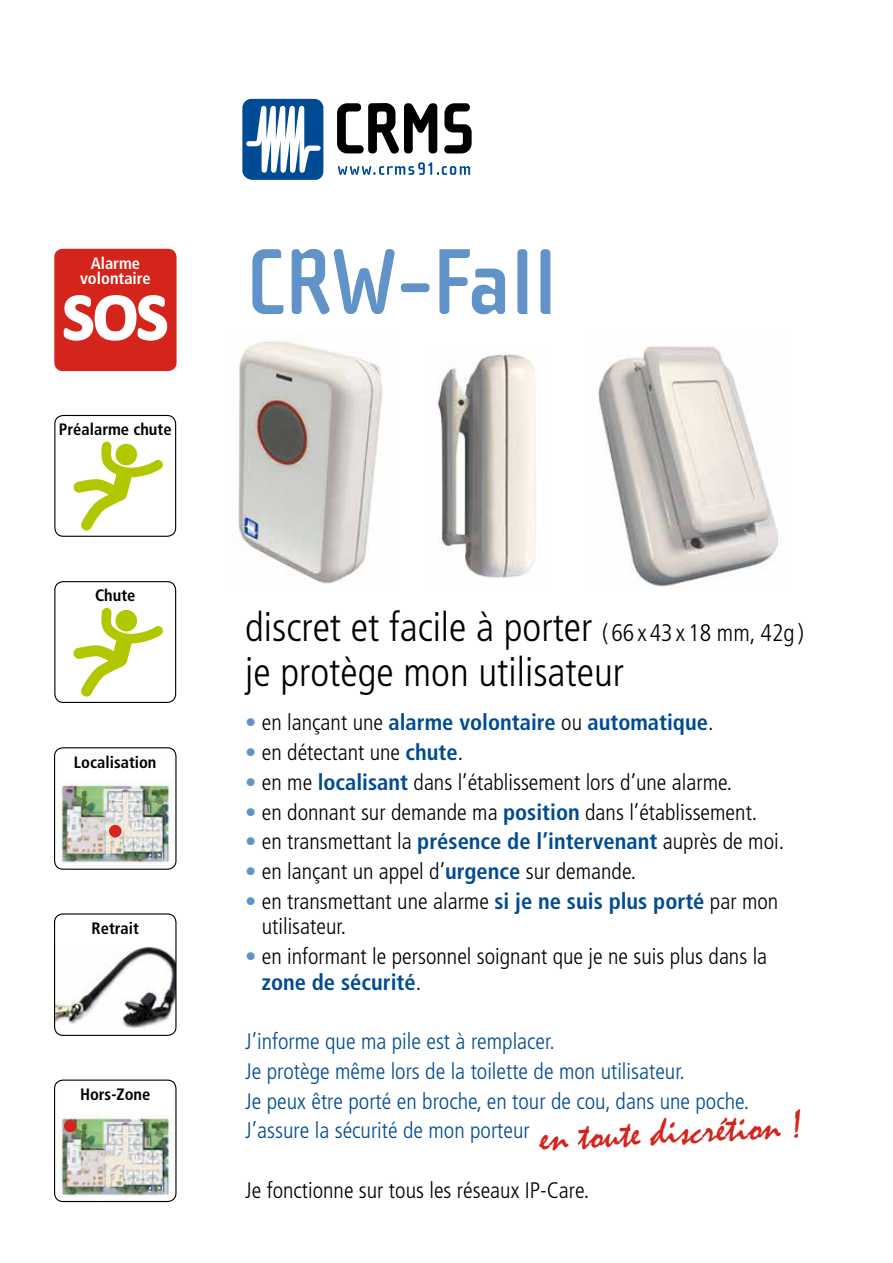
<style>
.page{position:relative;width:893px;height:1263px;background:#fff}
.page>*{position:absolute;margin:0;border:0;box-sizing:border-box;transform-origin:0 0}
.t1{font:700 95.85px "Cholla Sans";color:#6193c9}
.t2{font:300 condensed 40.5px/45px "Frutiger";color:#000}
.t3{font:40.2px "Mistral";color:#d5241c}
.t4{font:300 condensed 22.5px/25.5px "Frutiger";color:#000}
.t5{font:300 condensed 22.5px/29.7px "Frutiger";color:#004b93}
.t6{font:700 condensed 22.5px "Frutiger";color:#004b93}
.t7{font:700 condensed 16.5px "Frutiger";color:#000}
.t8{font:700 condensed 16.5px/15px "Frutiger";color:#fff;text-align:center}
.s1{font-size:24px}
.s2{font-weight:300;color:#6193c9}
.s3{font-weight:300;color:#000}
.s4{color:#6193c9}
.s5{font-weight:700;color:#004b93}
</style>
<div class="page">
<svg style="left:242px;top:99px;width:81px;height:81px"></svg>
<svg style="left:337px;top:103px;width:100px;height:51px"></svg>
<svg style="left:444px;top:103px;width:28px;height:50px"></svg>
<svg style="left:338px;top:162px;width:132px;height:13px"></svg>
<img style="left:238px;top:341px;width:145px;height:243px">
<img style="left:598px;top:346px;width:180px;height:242px">
<img style="left:437px;top:354px;width:99px;height:224px">
<img style="left:56px;top:946px;width:119px;height:82px">
<div style="left:54px;top:913px;width:123px;height:123px;border:1px solid #000;border-radius:9px"></div>
<div style="left:54px;top:249px;width:123px;height:122px;background:#d5241c;border-radius:9px"></div>
<svg style="left:64px;top:295px;width:103px;height:46px"></svg>
<img style="left:55px;top:748px;width:120px;height:121px">
<div style="left:54px;top:747px;width:123px;height:123px;border:1px solid #000;border-radius:9px"></div>
<div style="left:59px;top:755px;width:113px;height:24px;background:#fff"></div>
<div style="left:109px;top:825px;width:13px;height:12px;background:#d5241c;border-radius:50%"></div>
<img style="left:55px;top:1081px;width:120px;height:120px">
<div style="left:54px;top:1079px;width:123px;height:123px;border:1px solid #000;border-radius:9px"></div>
<div style="left:59px;top:1088px;width:113px;height:24px;background:#fff"></div>
<div style="left:64px;top:1120px;width:13px;height:12px;background:#d5241c;border-radius:50%"></div>
<div style="left:54px;top:581px;width:122px;height:122px;border:1px solid #000;border-radius:9px"></div>
<div style="left:54px;top:415px;width:122px;height:122px;border:1px solid #000;border-radius:9px"></div>
<svg style="left:73px;top:442px;width:90px;height:88px"></svg>
<svg style="left:73px;top:608px;width:90px;height:89px"></svg>
<p class="t8" style="left:80px;top:256px;width:72px">Alarme volontaire</p>
<p class="t7" style="left:59px;top:419px;width:114px">Préalarme chute</p>
<p class="t7" style="left:95px;top:586px;width:42px">Chute</p>
<p class="t7" style="left:74px;top:752px;width:84px">Localisation</p>
<p class="t7" style="left:92px;top:919px;width:49px">Retrait</p>
<p class="t7" style="left:80px;top:1085px;width:72px">Hors-Zone</p>
<h1 class="t1" style="left:245px;top:230px;width:313px">CRW-Fall</h1>
<h2 class="t2" style="left:245px;top:605px;width:560px">discret et facile à porter <span class="s1">( 66 x 43 x 18 mm, 42g ) </span>je protège mon utilisateur</h2>
<p class="t6" style="left:245px;top:709px;width:470px"><span class="s2">•</span> <span class="s3">en lançant une</span> alarme volontaire <span class="s3">ou</span> automatique<span class="s3">.</span></p>
<p class="t4" style="left:245px;top:740px;width:219px"><span class="s4">•</span> en détectant une <span class="s5">chute</span>.</p>
<p class="t4" style="left:245px;top:770px;width:489px"><span class="s4">•</span> en me <span class="s5">localisant</span> dans l’établissement lors d’une alarme.</p>
<p class="t4" style="left:245px;top:799px;width:514px"><span class="s4">•</span> en donnant sur demande ma <span class="s5">position</span> dans l’établissement.</p>
<p class="t4" style="left:245px;top:829px;width:540px"><span class="s4">•</span> en transmettant la <span class="s5">présence de l’intervenant</span> auprès de moi.</p>
<p class="t4" style="left:245px;top:859px;width:392px"><span class="s4">•</span> en lançant un appel d’<span class="s5">urgence</span> sur demande.</p>
<p class="t4" style="left:262px;top:889px;width:518px;text-indent:-17px"><span class="s4">•</span> en transmettant une alarme <span class="s5">si je ne suis plus porté</span> par mon utilisateur.</p>
<p class="t4" style="left:262px;top:944px;width:507px;text-indent:-17px"><span class="s4">•</span> en informant le personnel soignant que je ne suis plus dans la <span class="s5">zone de sécurité</span>.</p>
<p class="t5" style="left:245px;top:1027px;width:506px">J’informe que ma pile est à remplacer.<br>Je protège même lors de la toilette de mon utilisateur.<br>Je peux être porté en broche, en tour de cou, dans une poche.<br>J’assure la sécurité de mon porteur</p>
<p class="t4" style="left:245px;top:1178px;width:346px">Je fonctionne sur tous les réseaux IP-Care.</p>
<h3 class="t3" style="left:538px;top:1116px;width:265px;rotate:-3deg">en toute discrétion !</h3>
</div>
